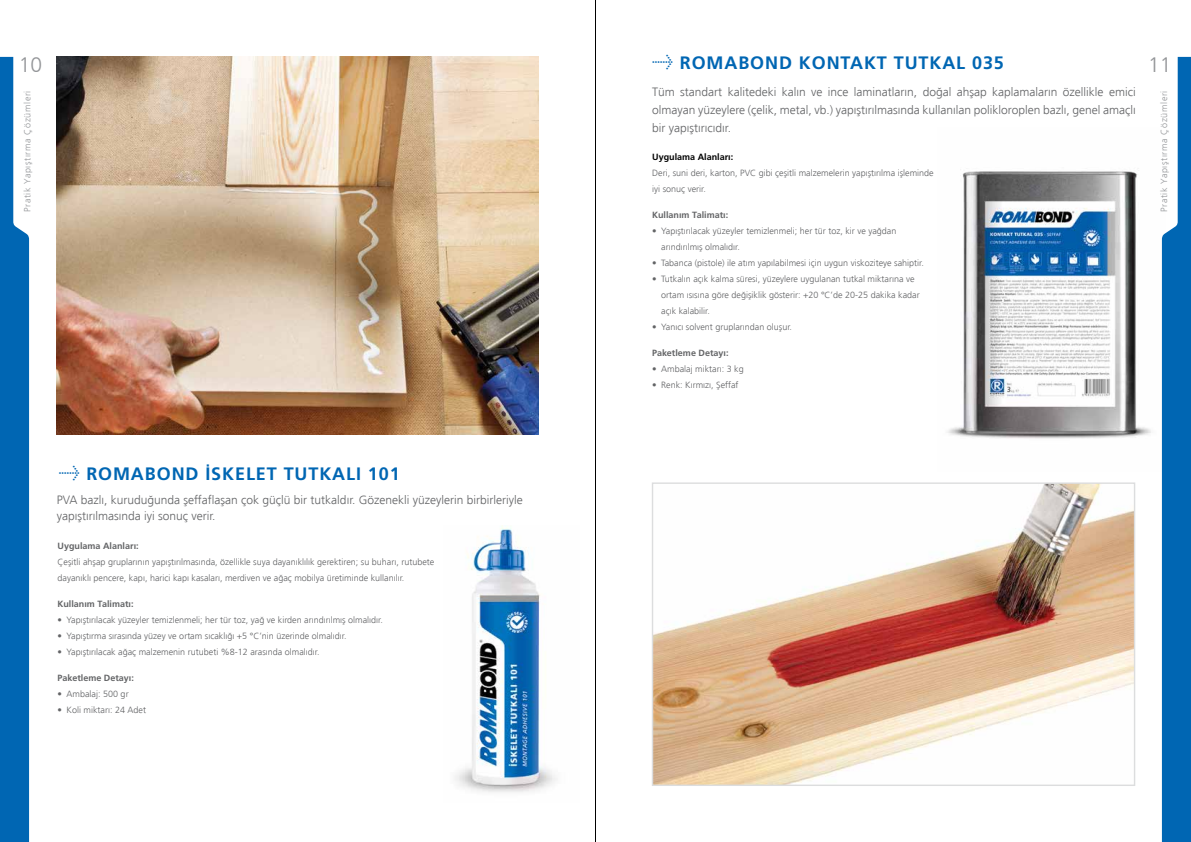
<style>
.page{position:relative;width:1191px;height:842px;background:#fff}
.page>*{position:absolute;margin:0;border:0;box-sizing:border-box;transform-origin:0 0}
.t1{font:300 21px "Frutiger";color:#939598}
.t2{font:18px "Frutiger Bold Tr";letter-spacing:.05em;color:#0066b3}
.t3{font:300 12px/18px "Frutiger";color:#636466;text-align:justify}
.t4{font:300 9px/16px "Frutiger";color:#636466}
.t5{font:9px "Frutiger Bold Tr";color:#636466}
.t6{font:300 9px "Frutiger";letter-spacing:.07em;color:#939598}
.t7{font:9px "Frutiger Bold Tr";color:#000}
.s1{font-family:"Meta Pro"}
</style>
<div class="page">
<img style="left:947px;top:171px;width:204px;height:268px">
<img style="left:455px;top:526px;width:102px;height:266px">
<img style="left:57px;top:56px;width:482px;height:379px">
<img style="left:654px;top:484px;width:479px;height:300px">
<div style="left:652px;top:482px;width:483px;height:304px;border:1px solid #dcddde"></div>
<svg style="left:0;top:57px;width:29px;height:785px"></svg>
<svg style="left:1161px;top:57px;width:30px;height:785px"></svg>
<hr style="left:595px;top:0;width:1px;height:842px;background:#000">
<h2 class="t2" style="left:652px;top:52px;width:353px"><span class="s1">→</span> ROMABOND KONTAKT TUTKAL 035</h2>
<h3 class="t3" style="left:652px;top:83px;width:485px">Tüm standart kalitedeki kalın ve ince laminatların, doğal ahşap kaplamaların özellikle emici olmayan yüzeylere (çelik, metal, vb.) yapıştırılmasında kullanılan polikloroplen bazlı, genel amaçlı bir yapıştırıcıdır.</h3>
<h1 class="t1" style="left:19px;top:53px;width:25px">10</h1>
<h1 class="t1" style="left:1148px;top:53px;width:25px">11</h1>
<p class="t6" style="left:22px;top:212px;width:123px;rotate:-90deg">Pratik Yapıştırma Çözümleri</p>
<p class="t6" style="left:1158px;top:212px;width:123px;rotate:-90deg">Pratik Yapıştırma Çözümleri</p>
<p class="t7" style="left:652px;top:152px;width:83px">Uygulama Alanları:</p>
<p class="t4" style="left:652px;top:165px;width:283px">Deri, suni deri, karton, PVC gibi çeşitli malzemelerin yapıştırılma işleminde iyi sonuç verir.</p>
<p class="t5" style="left:652px;top:210px;width:77px">Kullanım Talimatı:</p>
<p class="t4" style="left:661px;top:223px;width:237px;text-indent:-9px">• Yapıştırılacak yüzeyler temizlenmeli; her tür toz, kir ve yağdan arındırılmış olmalıdır.</p>
<p class="t4" style="left:652px;top:255px;width:273px">• Tabanca (pistole) ile atım yapılabilmesi için uygun viskoziteye sahiptir.</p>
<p class="t4" style="left:661px;top:271px;width:260px;text-indent:-9px">• Tutkalın açık kalma süresi, yüzeylere uygulanan tutkal miktarına ve ortam ısısına göre değişiklik gösterir: +20 °C’de 20-25 dakika kadar açık kalabilir.</p>
<p class="t4" style="left:652px;top:319px;width:141px">• Yanıcı solvent gruplarından oluşur.</p>
<p class="t5" style="left:652px;top:348px;width:78px">Paketleme Detayı:</p>
<p class="t4" style="left:652px;top:361px;width:93px">• Ambalaj miktarı: 3 kg</p>
<p class="t4" style="left:652px;top:377px;width:88px">• Renk: Kırmızı, Şeffaf</p>
<h2 class="t2" style="left:59px;top:463px;width:342px"><span class="s1">→</span> ROMABOND İSKELET TUTKALI 101</h2>
<h3 class="t3" style="left:57px;top:492px;width:468px;line-height:16px">PVA bazlı, kuruduğunda şeffaflaşan çok güçlü bir tutkaldır. Gözenekli yüzeylerin birbirleriyle yapıştırılmasında iyi sonuç verir.</h3>
<p class="t5" style="left:58px;top:540px;width:83px">Uygulama Alanları:</p>
<p class="t4" style="left:58px;top:554px;width:378px">Çeşitli ahşap gruplarının yapıştırılmasında, özellikle suya dayanıklılık gerektiren; su buharı, rutubete dayanıklı pencere, kapı, harici kapı kasaları, merdiven ve ağaç mobilya üretiminde kullanılır.</p>
<p class="t5" style="left:58px;top:598px;width:77px">Kullanım Talimatı:</p>
<p class="t4" style="left:58px;top:612px;width:327px">• Yapıştırılacak yüzeyler temizlenmeli; her tür toz, yağ ve kirden arındırılmış olmalıdır.</p>
<p class="t4" style="left:58px;top:628px;width:290px">• Yapıştırma sırasında yüzey ve ortam sıcaklığı +5 °C’nin üzerinde olmalıdır.</p>
<p class="t4" style="left:58px;top:644px;width:263px">• Yapıştırılacak ağaç malzemenin rutubeti %8-12 arasında olmalıdır.</p>
<p class="t5" style="left:58px;top:672px;width:78px">Paketleme Detayı:</p>
<p class="t4" style="left:58px;top:686px;width:73px">• Ambalaj: 500 gr</p>
<p class="t4" style="left:58px;top:702px;width:90px">• Koli miktarı: 24 Adet</p>
</div>
